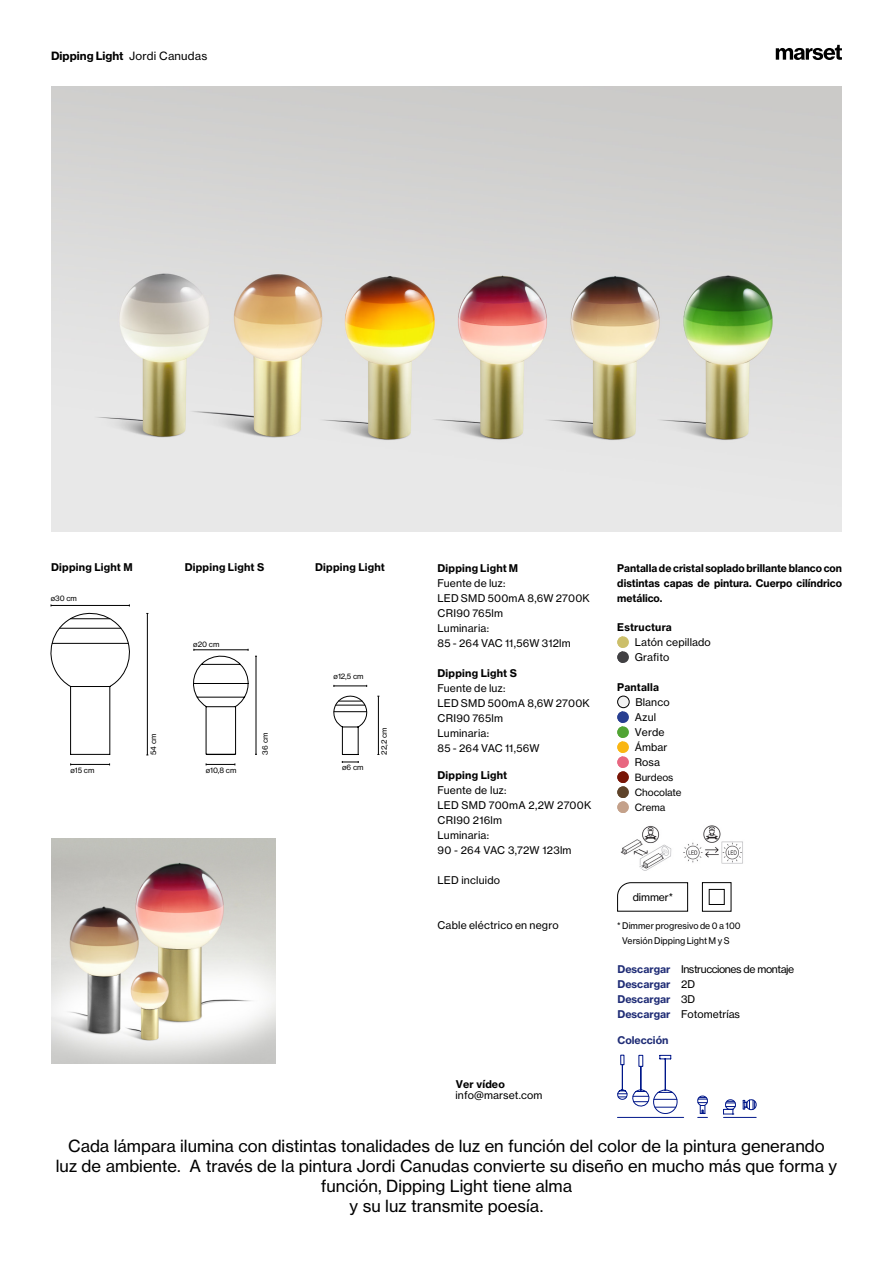
<style>
.page{position:relative;width:893px;height:1263px;background:#fff}
.page>*{position:absolute;margin:0;border:0;box-sizing:border-box;transform-origin:0 0}
.t1{font:16.5px/20.2px "N Haas Grotesk TX Pro 55 Rg";color:#000;text-align:center}
.t2{font:11.25px "N Haas Grotesk TX Pro 75 Bd";color:#000}
.t3{font:10.5px/15px "N Haas Grotesk TX Pro 55 Rg";letter-spacing:.015em;color:#000}
.t4{font:10.5px/15px "N Haas Grotesk TX Pro 75 Bd";letter-spacing:.01em;color:#000;text-align:justify}
.t5{font:10.5px "N Haas Grotesk TX Pro 55 Rg";letter-spacing:-.04em;color:#000}
.t6{font:10.5px/15px "N Haas Grotesk TX Pro 75 Bd";color:#202d76}
.t7{font:9.9px/15px "N Haas Grotesk TX Pro 55 Rg";letter-spacing:-.005em;color:#000}
.t8{font:9px/15px "N Haas Grotesk TX Pro 55 Rg";color:#000}
.t9{font:7.5px "N Haas Grotesk TX Pro 55 Rg";letter-spacing:-.01em;color:#000}
.s1{font-family:"N Haas Grotesk TX Pro 55 Rg"}
.s2{font-family:"N Haas Grotesk TX Pro 75 Bd";color:#202d76}
.s3{font-family:"N Haas Grotesk TX Pro 55 Rg";color:#000}
</style>
<div class="page">
<div style="left:702px;top:882px;width:29px;height:29px;border:1px solid #000"></div>
<div style="left:709px;top:889px;width:16px;height:16px;border:1px solid #000"></div>
<div style="left:617px;top:636px;width:12px;height:12px;background:#ccbf6a;border-radius:50%"></div>
<svg style="left:617px;top:636px;width:6px;height:12px"></svg>
<div style="left:617px;top:651px;width:12px;height:12px;background:#414043;border-radius:50%"></div>
<svg style="left:617px;top:651px;width:6px;height:12px"></svg>
<div style="left:618px;top:696px;width:11px;height:12px;background:#f1f1f1;border-radius:50%"></div>
<div style="left:618px;top:696px;width:5px;height:12px;background:#f1f1f1"></div>
<div style="left:617px;top:696px;width:12px;height:12px;border:1px solid #000;border-radius:50%"></div>
<div style="left:617px;top:711px;width:12px;height:12px;background:#283e90;border-radius:50%"></div>
<svg style="left:617px;top:711px;width:6px;height:12px"></svg>
<div style="left:617px;top:726px;width:12px;height:12px;background:#51a434;border-radius:50%"></div>
<svg style="left:617px;top:726px;width:6px;height:12px"></svg>
<div style="left:617px;top:741px;width:12px;height:12px;background:#fab613;border-radius:50%"></div>
<svg style="left:617px;top:741px;width:6px;height:12px"></svg>
<div style="left:617px;top:756px;width:12px;height:12px;background:#e86780;border-radius:50%"></div>
<svg style="left:617px;top:756px;width:6px;height:12px"></svg>
<svg style="left:617px;top:771px;width:12px;height:12px"></svg>
<svg style="left:617px;top:786px;width:12px;height:12px"></svg>
<svg style="left:617px;top:801px;width:12px;height:12px"></svg>
<svg style="left:617px;top:771px;width:9px;height:42px"></svg>
<svg style="left:776px;top:45px;width:66px;height:15px"></svg>
<hr style="left:71px;top:764px;width:39px;height:1px;background:#000">
<hr style="left:147px;top:613px;width:1px;height:142px;background:#000">
<svg style="left:342px;top:761px;width:17px;height:2px"></svg>
<hr style="left:334px;top:686px;width:33px;height:1px;background:#000">
<hr style="left:378px;top:696px;width:1px;height:58px;background:#000">
<img style="left:51px;top:86px;width:791px;height:445px">
<svg style="left:333px;top:695px;width:35px;height:60px"></svg>
<hr style="left:334px;top:711px;width:33px;height:1px;background:#000">
<svg style="left:50px;top:604px;width:80px;height:151px"></svg>
<hr style="left:71px;top:618px;width:39px;height:1px;background:#000">
<hr style="left:60px;top:628px;width:61px;height:1px;background:#000">
<hr style="left:52px;top:643px;width:76px;height:1px;background:#000">
<svg style="left:206px;top:763px;width:30px;height:2px"></svg>
<svg style="left:193px;top:649px;width:64px;height:106px"></svg>
<img style="left:51px;top:838px;width:225px;height:225px">
<hr style="left:723px;top:1117px;width:33px;height:1px;background:#001789">
<svg style="left:697px;top:1095px;width:11px;height:23px"></svg>
<svg style="left:723px;top:1099px;width:13px;height:16px"></svg>
<svg style="left:743px;top:1099px;width:14px;height:11px"></svg>
<svg style="left:617px;top:1055px;width:61px;height:59px"></svg>
<hr style="left:617px;top:1117px;width:67px;height:1px;background:#001789">
<img style="left:683px;top:825px;width:60px;height:38px">
<img style="left:620px;top:825px;width:52px;height:39px">
<svg style="left:617px;top:864px;width:71px;height:48px"></svg>
<p class="t2" style="left:51px;top:49px;width:158px">Dipping Light <span class="s1">Jordi Canudas</span></p>
<p class="t4" style="left:51px;top:560px;width:83px">Dipping Light M</p>
<p class="t4" style="left:185px;top:560px;width:81px">Dipping Light S</p>
<p class="t4" style="left:315px;top:560px;width:71px">Dipping Light</p>
<p class="t9" style="left:51px;top:593px;width:28px">ø30 cm</p>
<p class="t9" style="left:70px;top:766px;width:26px">ø15 cm</p>
<p class="t9" style="left:149px;top:755px;width:23px;rotate:-90deg">54 cm</p>
<p class="t9" style="left:193px;top:639px;width:28px">ø20 cm</p>
<p class="t9" style="left:206px;top:766px;width:32px">ø10,8 cm</p>
<p class="t9" style="left:261px;top:754px;width:23px;rotate:-90deg">36 cm</p>
<p class="t9" style="left:334px;top:672px;width:31px">ø12,5 cm</p>
<p class="t9" style="left:342px;top:763px;width:23px">ø6 cm</p>
<p class="t9" style="left:379px;top:755px;width:29px;rotate:-90deg">22,2 cm</p>
<p class="t4" style="left:437px;top:561px;width:82px">Dipping Light M</p>
<p class="t3" style="left:437px;top:576px;width:154px">Fuente de luz:<br>LED SMD 500mA 8,6W 2700K<br>CRI90 765lm<br>Luminaria:<br>85 - 264 VAC 11,56W 312lm</p>
<p class="t4" style="left:437px;top:666px;width:81px">Dipping Light S</p>
<p class="t3" style="left:437px;top:681px;width:154px">Fuente de luz:<br>LED SMD 500mA 8,6W 2700K<br>CRI90 765lm<br>Luminaria:<br>85 - 264 VAC 11,56W</p>
<p class="t4" style="left:437px;top:767px;width:71px">Dipping Light</p>
<p class="t3" style="left:437px;top:782px;width:155px">Fuente de luz:<br>LED SMD 700mA 2,2W 2700K<br>CRI90 216lm<br>Luminaria:<br>90 - 264 VAC 3,72W 123lm</p>
<p class="t3" style="left:437px;top:872px;width:64px">LED incluido</p>
<p class="t3" style="left:437px;top:917px;width:123px">Cable eléctrico en negro</p>
<p class="t4" style="left:456px;top:1077px;width:50px">Ver vídeo</p>
<p class="t3" style="left:455px;top:1088px;width:88px">info@marset.com</p>
<p class="t4" style="left:617px;top:561px;width:226px">Pantalla de cristal soplado brillante blanco con distintas capas de pintura. Cuerpo cilíndrico metálico.</p>
<p class="t4" style="left:617px;top:619px;width:56px">Estructura</p>
<p class="t3" style="left:635px;top:634px;width:78px">Latón cepillado<br>Grafito</p>
<p class="t4" style="left:617px;top:679px;width:43px">Pantalla</p>
<p class="t3" style="left:635px;top:694px;width:36px">Blanco<br>Azul<br>Verde<br>Ámbar<br>Rosa</p>
<p class="t7" style="left:635px;top:770px;width:48px">Burdeos<br>Chocolate<br>Crema</p>
<p class="t3" style="left:633px;top:889px;width:42px">dimmer*</p>
<p class="t8" style="left:622px;top:919px;width:120px;text-indent:-5px">* Dimmer progresivo de 0 a 100<br>Versión Dipping Light M y S</p>
<p class="t5" style="left:617px;top:962px;width:178px"><span class="s2">Descargar</span> Instrucciones de montaje</p>
<p class="t6" style="left:617px;top:976px;width:79px">Descargar <span class="s3">2D<br></span>Descargar <span class="s3">3D</span></p>
<p class="t3" style="left:617px;top:1006px;width:124px"><span class="s2">Descargar</span> Fotometrías</p>
<p class="t6" style="left:617px;top:1032px;width:53px">Colección</p>
<p class="t1" style="left:56px;top:1135px;width:783px">Cada lámpara ilumina con distintas tonalidades de luz en función del color de la pintura generando luz de ambiente. A través de la pintura Jordi Canudas convierte su diseño en mucho más que forma y función, Dipping Light tiene alma<br>y su luz transmite poesía.</p>
</div>
